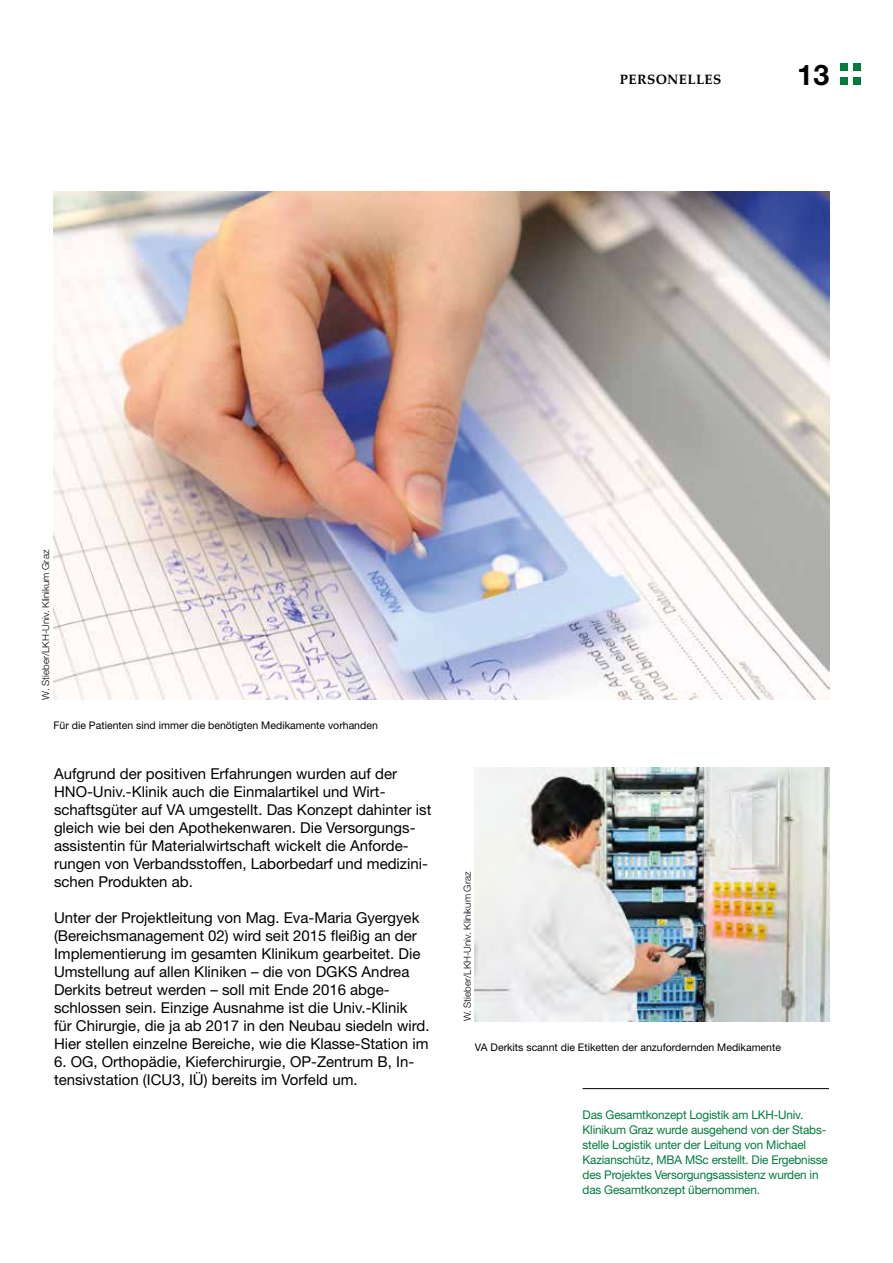
<style>
.page{position:relative;width:893px;height:1263px;background:#fff}
.page>*{position:absolute;margin:0;border:0;box-sizing:border-box;transform-origin:0 0}
.t1{font:700 28.5px "Helvetica Neue LT";color:#000}
.t2{font:15px/18px "Helvetica Neue LT";color:#000}
.t3{font:700 13.5px "Palatino";letter-spacing:.025em;color:#000}
.t4{font:12px/15px "Helvetica Neue LT";letter-spacing:-.015em;color:#007b3d}
.t5{font:10.5px "Helvetica Neue LT";color:#000}
.t6{font:300 9.75px "Helvetica Neue LT";color:#000}
</style>
<div class="page">
<div style="left:853px;top:64px;width:8px;height:7px;background:#007b3d"></div>
<div style="left:840px;top:64px;width:7px;height:7px;background:#007b3d"></div>
<div style="left:853px;top:77px;width:8px;height:8px;background:#007b3d"></div>
<div style="left:840px;top:77px;width:7px;height:8px;background:#007b3d"></div>
<hr style="left:583px;top:1088px;width:246px;height:1px;background:#000">
<img style="left:475px;top:767px;width:354px;height:254px">
<img style="left:54px;top:191px;width:775px;height:508px">
<p class="t3" style="left:620px;top:68px;width:103px">PERSONELLES</p>
<h1 class="t1" style="left:797px;top:57px;width:33px">13</h1>
<p class="t6" style="left:40px;top:699px;width:151px;rotate:-90deg">W. Stieber/LKH-Univ. Klinikum Graz</p>
<p class="t5" style="left:54px;top:719px;width:326px">Für die Patienten sind immer die benötigten Medikamente vorhanden</p>
<p class="t2" style="left:54px;top:765px;width:379px">Aufgrund der positiven Erfahrungen wurden auf der HNO-Univ.-Klinik auch die Einmalartikel und Wirt&shy;schaftsgüter auf VA umgestellt. Das Konzept dahinter ist gleich wie bei den Apothekenwaren. Die Versorgungs&shy;assistentin für Materialwirtschaft wickelt die Anforde&shy;rungen von Verbandsstoffen, Laborbedarf und medizini&shy;schen Produkten ab.</p>
<p class="t2" style="left:54px;top:909px;width:377px">Unter der Projektleitung von Mag. Eva-Maria Gyergyek (Bereichsmanagement 02) wird seit 2015 fleißig an der Implementierung im gesamten Klinikum gearbeitet. Die Umstellung auf allen Kliniken – die von DGKS Andrea Derkits betreut werden – soll mit Ende 2016 abge&shy;schlossen sein. Einzige Ausnahme ist die Univ.-Klinik<br>für Chirurgie, die ja ab 2017 in den Neubau siedeln wird.<br>Hier stellen einzelne Bereiche, wie die Klasse-Station im</p>
<p class="t2" style="left:54px;top:1053px;width:362px">6. OG, Orthopädie, Kieferchirurgie, OP-Zentrum B, In&shy;tensivstation (ICU3, IÜ) bereits im Vorfeld um.</p>
<p class="t6" style="left:461px;top:1021px;width:151px;rotate:-90deg">W. Stieber/LKH-Univ. Klinikum Graz</p>
<p class="t5" style="left:475px;top:1040px;width:308px">VA Derkits scannt die Etiketten der anzufordernden Medikamente</p>
<p class="t4" style="left:583px;top:1107px;width:247px">Das Gesamtkonzept Logistik am LKH-Univ.<br>Klinikum Graz wurde ausgehend von der Stabs&shy;stelle Logistik unter der Leitung von Michael Kazianschütz, MBA MSc erstellt. Die Ergebnisse des Projektes Versorgungsassistenz wurden in das Gesamtkonzept übernommen.</p>
</div>
